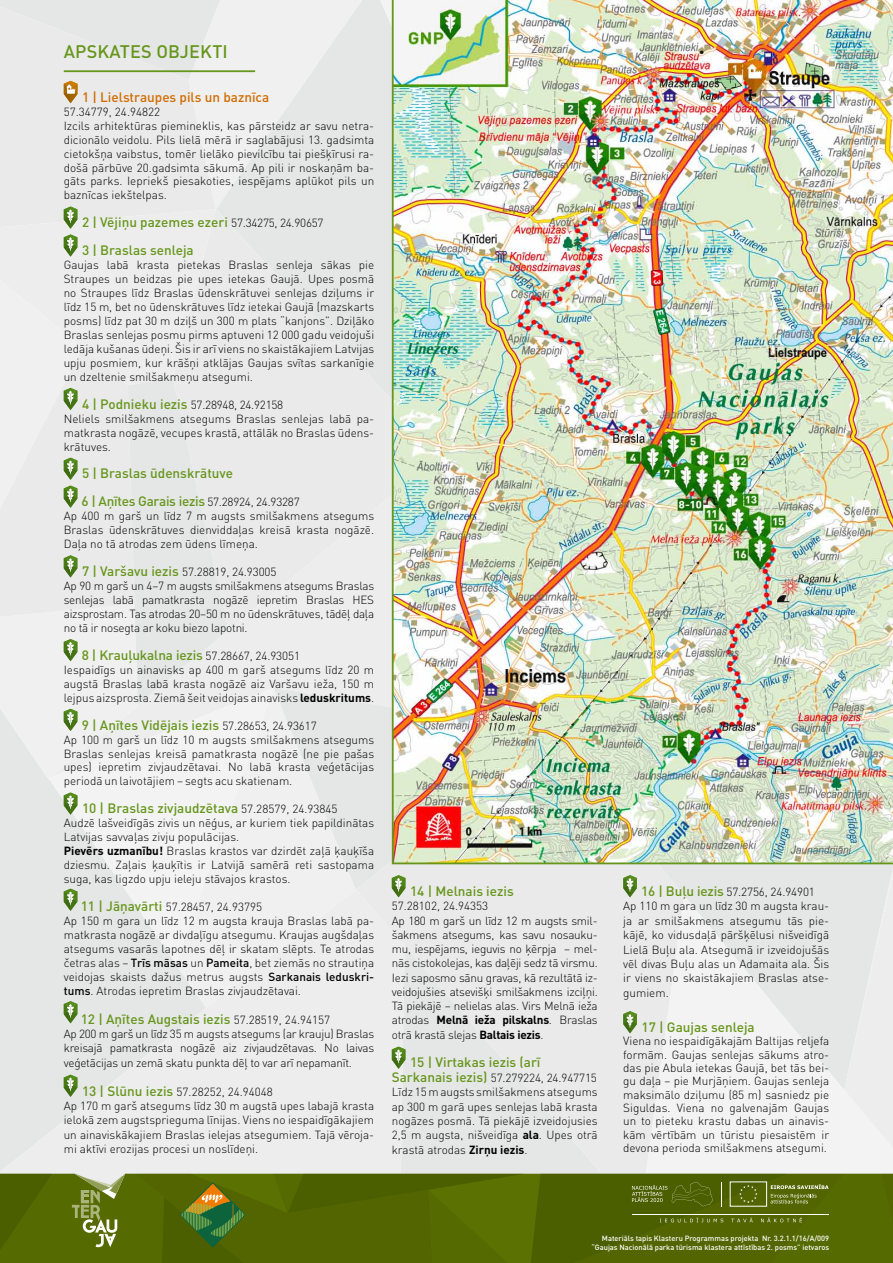
<style>
.page{position:relative;width:893px;height:1263px;background:#fff}
.page>*{position:absolute;margin:0;border:0;box-sizing:border-box;transform-origin:0 0}
.t1{font:500 18px "DIN Pro";color:#66961b}
.t2{font:500 13.5px/27.9px "DIN Pro";color:#66961b}
.t3{font:500 13.5px "DIN Pro";color:#d06c00}
.t4{font:300 11.7px/14px "DIN Pro";color:#000;text-align:justify}
.t5{font:300 11.7px/14.2px "DIN Pro";letter-spacing:-.02em;color:#000}
.t6{font:500 7.5px/9px "DIN Pro";color:#fff;text-align:right}
.s1{font-weight:300;font-size:11.7px;color:#000}
.s2{font-weight:500;font-size:13.5px;color:#66961b}
.s3{font-weight:700}
.s4{font-weight:500}
</style>
<div class="page">
<div style="left:684px;top:1090px;width:209px;height:84px;background:#f3f3f3"></div>
<div style="left:0;top:779px;width:49px;height:110px;background:#e5e6e6"></div>
<svg style="left:684px;top:864px;width:160px;height:226px;fill:#e5e6e6"></svg>
<div style="left:371px;top:209px;width:21px;height:421px;background:#eaeaea"></div>
<div style="left:0;top:889px;width:356px;height:285px;background:#ededed"></div>
<div style="left:356px;top:864px;width:328px;height:310px;background:#eaeaea"></div>
<div style="left:273px;top:688px;width:278px;height:202px;background:#eaeaea"></div>
<div style="left:844px;top:864px;width:49px;height:299px;background:#ededed"></div>
<svg style="left:49px;top:779px;width:224px;height:184px;fill:#f0f0f0"></svg>
<svg style="left:375px;top:0;width:17px;height:174px;background:#e4e5e4"></svg>
<div style="left:0;top:0;width:371px;height:779px;background:#eaeaea"></div>
<svg style="left:64px;top:792px;width:14px;height:23px"></svg>
<svg style="left:64px;top:888px;width:14px;height:23px"></svg>
<svg style="left:64px;top:1001px;width:14px;height:22px"></svg>
<svg style="left:64px;top:1074px;width:14px;height:23px"></svg>
<svg style="left:392px;top:875px;width:14px;height:22px"></svg>
<svg style="left:392px;top:1046px;width:14px;height:23px"></svg>
<svg style="left:623px;top:875px;width:14px;height:22px"></svg>
<svg style="left:623px;top:1011px;width:14px;height:22px"></svg>
<img style="left:392px;top:0;width:501px;height:864px">
<hr style="left:64px;top:70px;width:191px;height:2px;background:#66961b">
<svg style="left:0;top:1174px;width:893px;height:89px;background:#566a07"></svg>
<h1 class="t1" style="left:64px;top:40px;width:12px">apskat</h1>
<h1 class="t1" style="left:130px;top:40px;width:99px">es objekti</h1>
<p class="t3" style="left:82px;top:88px;width:189px">1 | Lielstraupes pils un baznīca</p>
<p class="t4" style="left:64px;top:104px;width:312px;text-align:left">57.34779, 24.94822<br>Izcils arhitektūras piemineklis, kas pārsteidz ar savu netra&shy;dicionālo veidolu. Pils lielā mērā ir saglabājusi 13. gadsimta cietokšņa vaibstus, tomēr lielāko pievilcību tai piešķīrusi ra&shy;došā pārbūve 20.gadsimta sākumā. Ap pili ir noskaņām ba&shy;gāts parks. Iepriekš piesakoties, iespējams aplūkot pils un baznīcas iekštelpas.</p>
<p class="t2" style="left:82px;top:208px;width:243px">2 | Vējiņu pazemes ezeri <span class="s1">57.34275, 24.90657<br></span>3 | Braslas senleja</p>
<p class="t4" style="left:64px;top:257px;width:312px">Gaujas labā krasta pietekas Braslas senleja sākas pie Straupes un beidzas pie upes ietekas Gaujā. Upes posmā no Straupes līdz Braslas ūdenskrātuvei senlejas dziļums ir līdz 15 m, bet no ūdenskrātuves līdz ietekai Gaujā (mazskarts posms) līdz pat 30 m dziļš un 300 m plats “kanjons”. Dziļāko Braslas senlejas posmu pirms aptuveni 12 000 gadu veidojuši ledāja kušanas ūdeņi. Šis ir arī viens no skaistākajiem Latvijas upju posmiem, kur krāšņi atklājas Gaujas svītas sarkanīgie un dzeltenie smilšakmeņu atsegumi.</p>
<p class="t4" style="left:64px;top:397px;width:312px;text-align:left;text-indent:18px"><span class="s2">4 | Podnieku iezis</span> 57.28948, 24.92158<br>Neliels smilšakmens atsegums Braslas senlejas labā pa&shy;matkrasta nogāzē, vecupes krastā, attālāk no Braslas ūdens&shy;krātuves.</p>
<p class="t2" style="left:81px;top:459px;width:220px">5 | Braslas ūdenskrātuve<br>6 | Aņītes Garais iezis <span class="s1">57.28924, 24.93287</span></p>
<p class="t4" style="left:64px;top:509px;width:312px">Ap 400 m garš un līdz 7 m augsts smilšakmens atsegums Braslas ūdenskrātuves dienviddaļas kreisā krasta nogāzē.<br>Daļa no tā atrodas zem ūdens līmeņa.</p>
<p class="t5" style="left:64px;top:564px;width:312px;text-indent:18px"><span class="s2">7 | Varšavu iezis</span> 57.28819, 24.93005<br>Ap 90 m garš un 4–7 m augsts smilšakmens atsegums Braslas senlejas labā pamatkrasta nogāzē iepretim Braslas HES aizsprostam. Tas atrodas 20–50 m no ūdenskrātuves, tādēļ daļa no tā ir nosegta ar koku biezo lapotni.</p>
<p class="t2" style="left:82px;top:640px;width:220px">8 | Krauļukalna iezis <span class="s1">57.28667, 24.93051</span></p>
<p class="t4" style="left:64px;top:662px;width:312px">Iespaidīgs un ainavisks ap 400 m garš atsegums līdz 20 m augstā Braslas labā krasta nogāzē aiz Varšavu ieža, 150 m lejpus aizsprosta. Ziemā šeit veidojas ainavisks <span class="s3">leduskritums</span>.</p>
<p class="t2" style="left:82px;top:710px;width:237px">9 | Aņītes Vidējais iezis <span class="s1">57.28653, 24.93617</span></p>
<p class="t4" style="left:64px;top:732px;width:312px">Ap 100 m garš un līdz 10 m augsts smilšakmens atsegums Braslas senlejas kreisā pamatkrasta nogāzē (ne pie pašas upes) iepretim zivjaudzētavai. No labā krasta veģetācijas periodā un laivotājiem – segts acu skatienam.</p>
<p class="t2" style="left:82px;top:794px;width:257px">10 | Braslas zivjaudzētava <span class="s1">57.28579, 24.93845</span></p>
<p class="t4" style="left:64px;top:815px;width:312px;text-align:left">Audzē lašveidīgās zivis un nēģus, ar kuriem tiek papildinātas Latvijas savvaļas zivju populācijas.<br><span class="s3">Pievērs uzmanību!</span> Braslas krastos var dzirdēt zaļā ķauķīša dziesmu. Zaļais ķauķītis ir Latvijā samērā reti sastopama suga, kas ligzdo upju ieleju stāvajos krastos.</p>
<p class="t4" style="left:64px;top:899px;width:312px;text-align:left;text-indent:17px"><span class="s2">11 | Jāņavārti</span> 57.28457, 24.93795<br>Ap 150 m gara un līdz 12 m augsta krauja Braslas labā pa&shy;matkrasta nogāzē ar divdaļīgu atsegumu. Kraujas augšdaļas atsegums vasarās lapotnes dēļ ir skatam slēpts. Te atrodas četras alas – <span class="s4">Trīs māsas</span> un <span class="s4">Pameita</span>, bet ziemās no strautiņa veidojas skaists dažus metrus augsts <span class="s4">Sarkanais leduskri&shy;tums</span>. Atrodas iepretim Braslas zivjaudzētavai.</p>
<p class="t2" style="left:81px;top:1004px;width:251px">12 | Aņītes Augstais iezis <span class="s1">57.28519, 24.94157</span></p>
<p class="t4" style="left:64px;top:1026px;width:312px;line-height:14.4px">Ap 200 m garš un līdz 35 m augsts atsegums (ar krauju) Braslas kreisajā pamatkrasta nogāzē aiz zivjaudzētavas. No laivas veģetācijas un zemā skatu punkta dēļ to var arī nepamanīt.</p>
<p class="t4" style="left:64px;top:1083px;width:312px;line-height:14.4px;text-align:left;text-indent:18px"><span class="s2">13 | Slūnu iezis</span> 57.28252, 24.94048<br>Ap 170 m garš atsegums līdz 30 m augstā upes labajā krasta ielokā zem augstsprieguma līnijas. Viens no iespaidīgākajiem un ainaviskākajiem Braslas ielejas atsegumiem. Tajā vēroja&shy;mi aktīvi erozijas procesi un noslīdeņi.</p>
<p class="t2" style="left:410px;top:876px;width:105px">14 | Melnais iezis</p>
<p class="t5" style="left:392px;top:898px;width:207px">57.28102, 24.94353<br>Ap 180 m garš un līdz 12 m augsts smil&shy;šakmens atsegums, kas savu nosauku&shy;mu, iespējams, ieguvis no ķērpja – mel&shy;nās cistokolejas, kas daļēji sedz tā virsmu.<br>Iezi saposmo sānu gravas, kā rezultātā iz&shy;veidojušies atsevišķi smilšakmens izciļņi.<br>Tā piekājē – nelielas alas. Virs Melnā ieža atrodas <span class="s3">Melnā ieža pilskalns</span>. Braslas otrā krastā slejas <span class="s3">Baltais iezis</span>.</p>
<p class="t2" style="left:410px;top:1048px;width:132px">15 | Virtakas iezis (arī</p>
<p class="t4" style="left:392px;top:1070px;width:207px;line-height:14.4px"><span class="s2">Sarkanais iezis)</span> 57.279224, 24.947715<br>Līdz 15 m augsts smilšakmens atsegums ap 300 m garā upes senlejas labā krasta nogāzes posmā. Tā piekājē izveidojusies 2,5 m augsta, nišveidīga <span class="s3">ala</span>. Upes otrā krastā atrodas <span class="s3">Zirņu iezis</span>.</p>
<p class="t4" style="left:623px;top:884px;width:207px;line-height:14.4px;text-align:left;text-indent:18px"><span class="s2">16 | Buļu iezis</span> 57.2756, 24.94901<br>Ap 110 m gara un līdz 30 m augsta krau&shy;ja ar smilšakmens atsegumu tās pie&shy;kājē, ko vidusdaļā pāršķēlusi nišveidīgā Lielā Buļu ala. Atsegumā ir izveidojušās vēl divas Buļu alas un Adamaita ala. Šis ir viens no skaistākajiem Braslas atse&shy;gumiem.</p>
<p class="t2" style="left:641px;top:1012px;width:115px">17 | Gaujas senleja</p>
<p class="t4" style="left:623px;top:1034px;width:207px;line-height:13.4px">Viena no iespaidīgākajām Baltijas reljefa formām. Gaujas senlejas sākums atro&shy;das pie Abula ietekas Gaujā, bet tās bei&shy;gu daļa – pie Murjāņiem. Gaujas senleja maksimālo dziļumu (85 m) sasniedz pie Siguldas. Viena no galvenajām Gaujas un to pieteku krastu dabas un ainavis&shy;kām vērtībām un tūristu piesaistēm ir devona perioda smilšakmens atsegumi.</p>
<p class="t6" style="left:591px;top:1233px;width:239px">Materiāls tapis Klasteru Programmas projekta Nr. 3.2.1.1/16/A/009 “Gaujas Nacionālā parka tūrisma klastera attīstības 2. posms” ietvaros</p>
</div>
